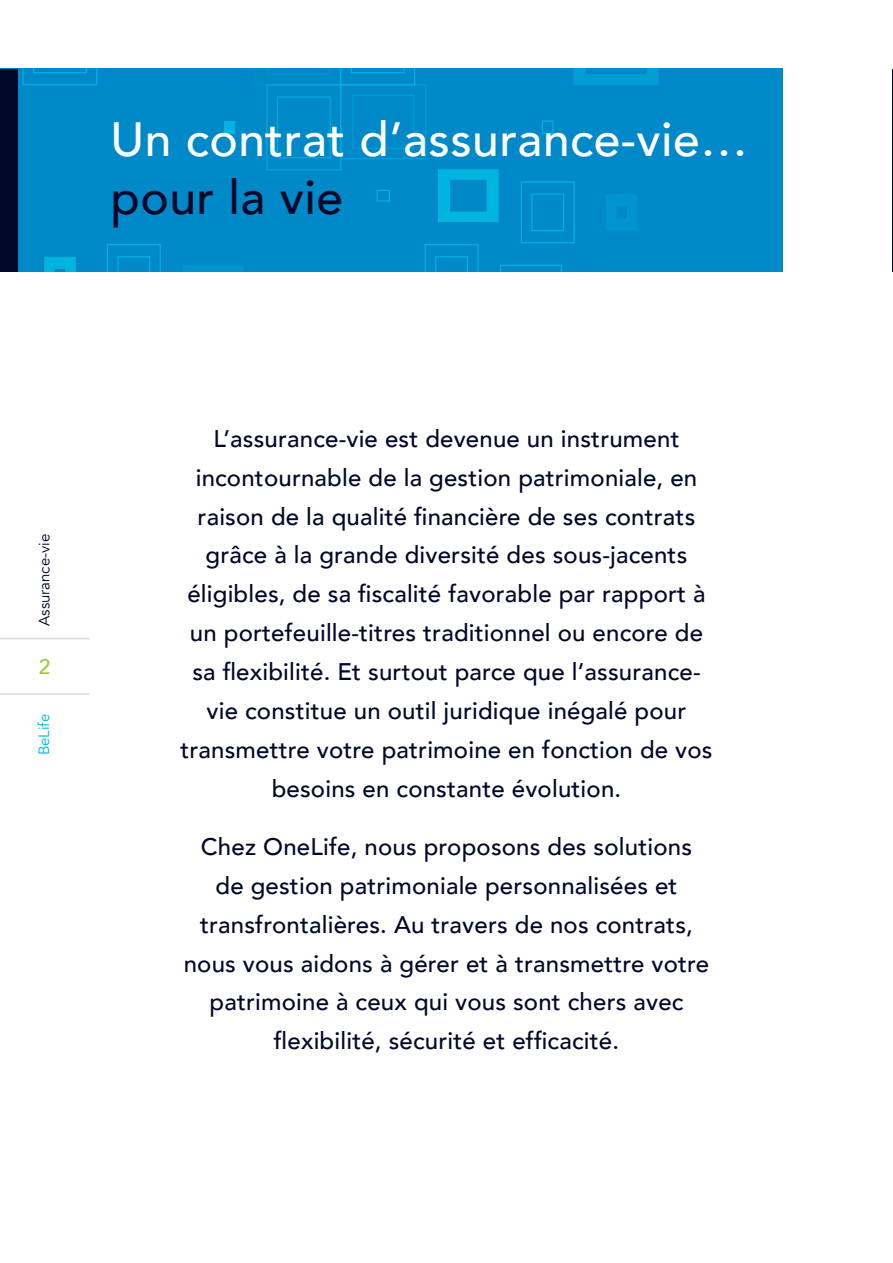
<style>
.page{position:relative;width:893px;height:1263px;background:#fff}
.page>*{position:absolute;margin:0;border:0;box-sizing:border-box;transform-origin:0 0}
.t1{font:500 48px/57.6px "Avenir";letter-spacing:.01em;color:#fff}
.Large_Body{font:500 24px/38.8px "Avenir";letter-spacing:.01em;color:#000829;text-align:center}
.t2{font:500 21px "Avenir";color:#9ecb3a}
.t3{font:15px "Avenir";color:#000829}
.t4{font:15px "Avenir";color:#00b4e0}
.s1{color:#000829}
</style>
<div class="page">
<hr style="left:0;top:638px;width:89px;height:1px;background:#d8d9d7">
<hr style="left:0;top:693px;width:89px;height:2px;background:#d8d9d7">
<div style="left:1px;top:69px;width:782px;height:203px;background:#0089c9"></div>
<svg style="left:22px;top:69px;width:76px;height:17px"></svg>
<svg style="left:574px;top:69px;width:85px;height:16px"></svg>
<div style="left:225px;top:121px;width:10px;height:12px;background:#00b4e0"></div>
<svg style="left:183px;top:266px;width:60px;height:6px"></svg>
<svg style="left:107px;top:244px;width:54px;height:28px"></svg>
<svg style="left:44px;top:257px;width:32px;height:15px"></svg>
<svg style="left:500px;top:265px;width:62px;height:7px"></svg>
<svg style="left:424px;top:244px;width:55px;height:28px"></svg>
<svg style="left:438px;top:169px;width:61px;height:53px"></svg>
<svg style="left:266px;top:69px;width:160px;height:101px"></svg>
<svg style="left:520px;top:181px;width:55px;height:63px"></svg>
<svg style="left:606px;top:195px;width:31px;height:35px"></svg>
<div style="left:0;top:69px;width:17px;height:202px;background:#000829"></div>
<p class="t1" style="left:111px;top:108px;width:639px">Un contrat d’assurance-vie… <span class="s1">pour la vie</span></p>
<p class="t3" style="left:36px;top:626px;width:94px;rotate:-90deg">Assurance-vie</p>
<p class="t2" style="left:39px;top:648px;width:13px">2</p>
<p class="t4" style="left:35px;top:755px;width:43px;rotate:-90deg">BeLife</p>
<p class="Large_Body" style="left:180px;top:418px;width:534px">L’assurance-vie est devenue un instrument incontournable de la gestion patrimoniale, en raison de la qualité financière de ses contrats grâce à la grande diversité des sous-jacents éligibles, de sa fiscalité favorable par rapport à un portefeuille-titres traditionnel ou encore de sa flexibilité. Et surtout parce que l’assurance&shy;vie constitue un outil juridique inégalé pour transmettre votre patrimoine en fonction de vos besoins en constante évolution.</p>
<p class="Large_Body" style="left:184px;top:826px;width:527px">Chez OneLife, nous proposons des solutions<br>de gestion patrimoniale personnalisées et transfrontalières. Au travers de nos contrats, nous vous aidons à gérer et à transmettre votre patrimoine à ceux qui vous sont chers avec flexibilité, sécurité et efficacité.</p>
</div>
